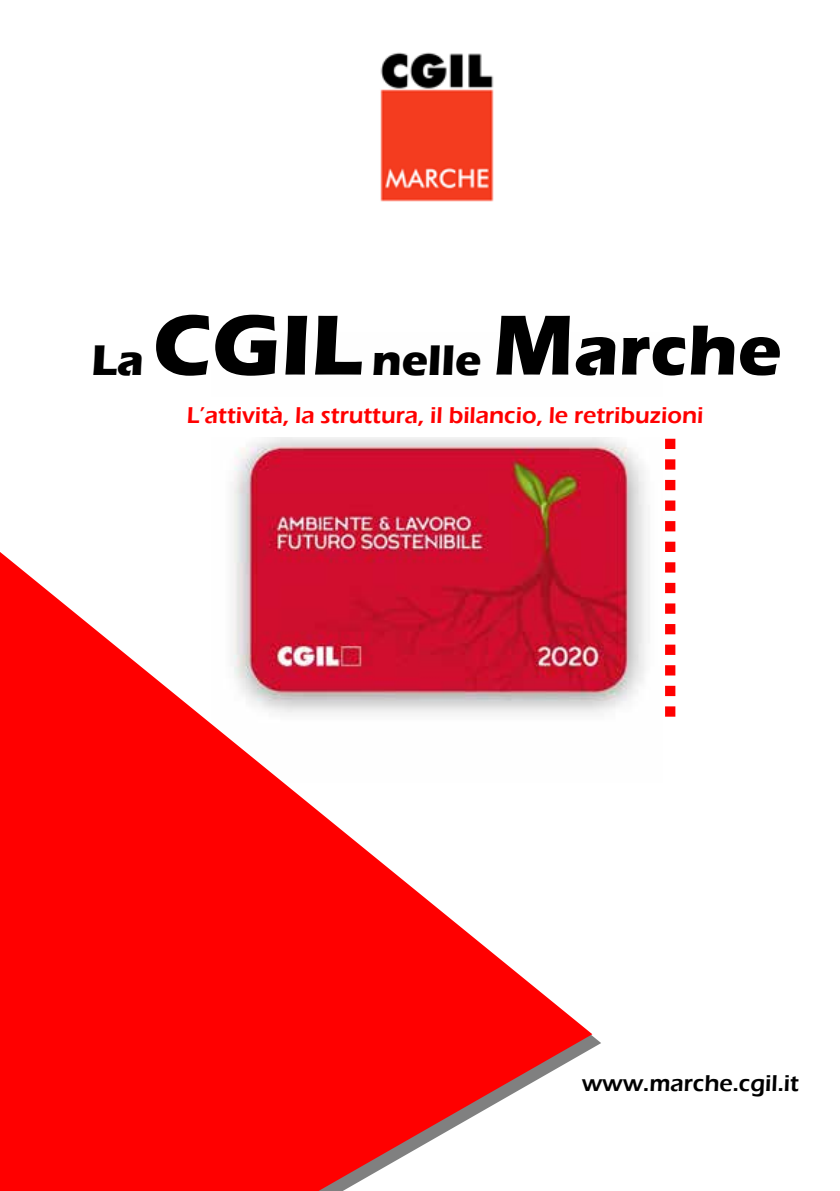
<style>
.page{position:relative;width:840px;height:1191px;background:#fff}
.page>*{position:absolute;margin:0;border:0;box-sizing:border-box;transform-origin:0 0}
.t1{font:700 44px "Eras ITC";color:#000}
.t2{font:600 23.6px "Eras ITC";color:#f00}
.t3{font:600 23.6px "Eras ITC";color:#000}
.s1{font-size:88.2px}
.s2{font-size:73.4px}
</style>
<div class="page">
<img style="left:232px;top:437px;width:414px;height:275px">
<svg style="left:0;top:552px;width:592px;height:639px;fill:#f00"></svg>
<svg style="left:665px;top:439px;width:10px;height:277px"></svg>
<img style="left:380px;top:52px;width:114px;height:150px">
<h1 class="t1" style="left:91px;top:335px;width:691px">La <span class="s1">CGIL</span> nelle <span class="s1">M</span><span class="s2">arche</span></h1>
<p class="t2" style="left:187px;top:402px;width:518px">L’attività, la struttura, il bilancio, le retribuzioni</p>
<p class="t3" style="left:581px;top:1069px;width:218px">www.marche.cgil.it</p>
</div>
